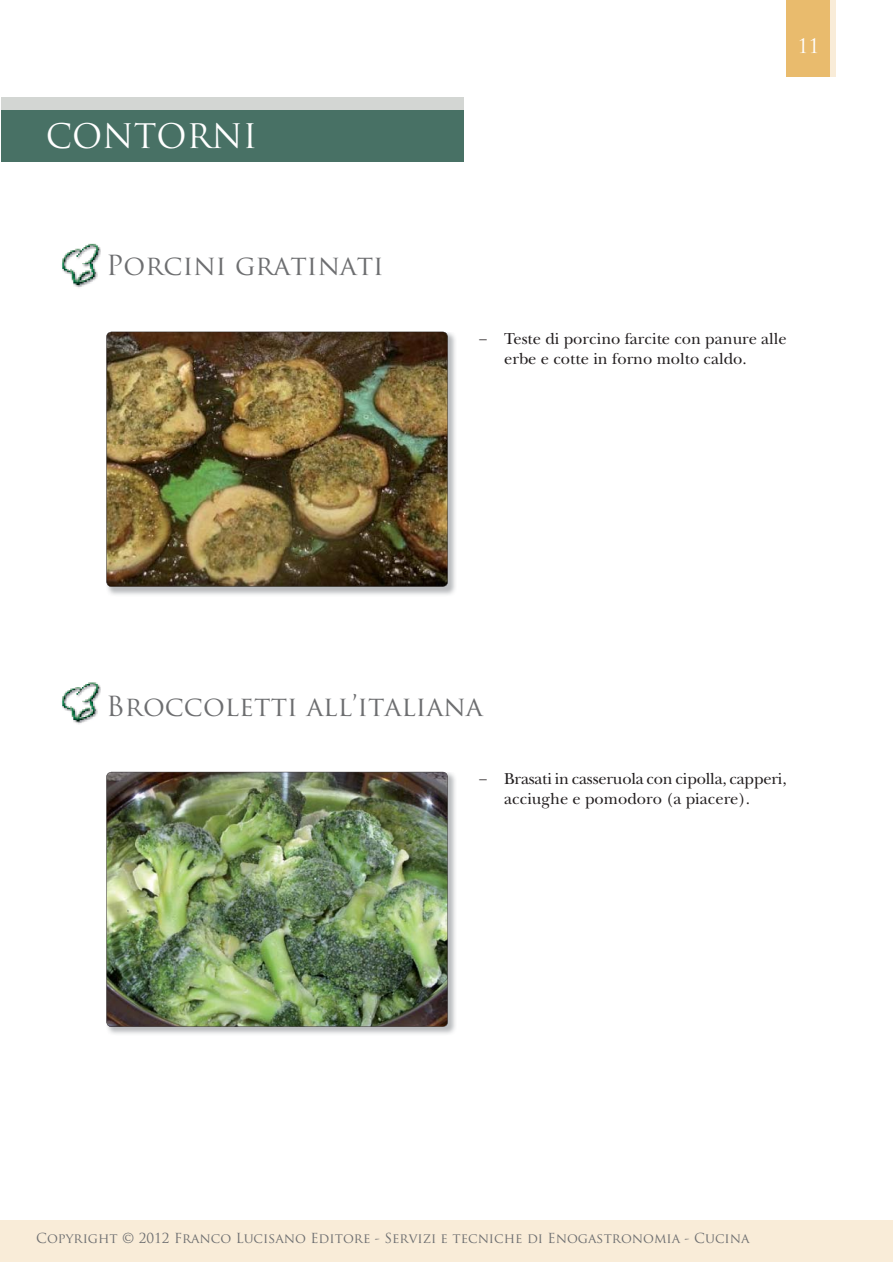
<style>
.page{position:relative;width:893px;height:1263px;background:#fff}
.page>*{position:absolute;margin:0;border:0;box-sizing:border-box;transform-origin:0 0}
.t1{font:33px "Trajan Pro";color:#fff}
.t2{font:27px "Trajan Pro";color:#6d6e70}
.t3{font:19.5px "Trajan Pro";color:#fff}
.t4{font:16.5px/19.8px "New Baskerville";color:#231f20}
.t5{font:13.5px "Trajan Pro";color:#6d6e70}
</style>
<div class="page">
<div style="left:1px;top:1220px;width:892px;height:42px;background:#f9ecd8"></div>
<div style="left:791px;top:0;width:44px;height:77px;background:#f9ecd8"></div>
<div style="left:787px;top:0;width:43px;height:77px;background:#e9bb6d"></div>
<img style="left:62px;top:243px;width:39px;height:45px">
<img style="left:107px;top:772px;width:348px;height:262px">
<img style="left:106px;top:772px;width:342px;height:255px">
<img style="left:62px;top:682px;width:39px;height:42px">
<img style="left:107px;top:332px;width:348px;height:263px">
<img style="left:106px;top:332px;width:342px;height:255px">
<div style="left:1px;top:97px;width:462px;height:51px;background:#d3d6d3"></div>
<div style="left:1px;top:111px;width:462px;height:51px;background:#487165"></div>
<h1 class="t1" style="left:46px;top:117px;width:213px">CONTORNI</h1>
<h2 class="t2" style="left:106px;top:250px;width:279px">Porcini gratinati</h2>
<p class="t3" style="left:797px;top:35px;width:24px">11</p>
<p class="t4" style="left:504px;top:330px;width:284px;text-indent:-26px">− Teste di porcino farcite con panure alle erbe e cotte in forno molto caldo.</p>
<h2 class="t2" style="left:106px;top:690px;width:378px">Broccoletti all’italiana</h2>
<p class="t4" style="left:504px;top:770px;width:284px;text-indent:-26px">− Brasati in casseruola con cipolla, capperi, acciughe e pomodoro (a piacere).</p>
<p class="t5" style="left:36px;top:1231px;width:715px">Copyright © 2012 Franco Lucisano Editore - Servizi e tecniche di Enogastronomia - Cucina</p>
</div>
